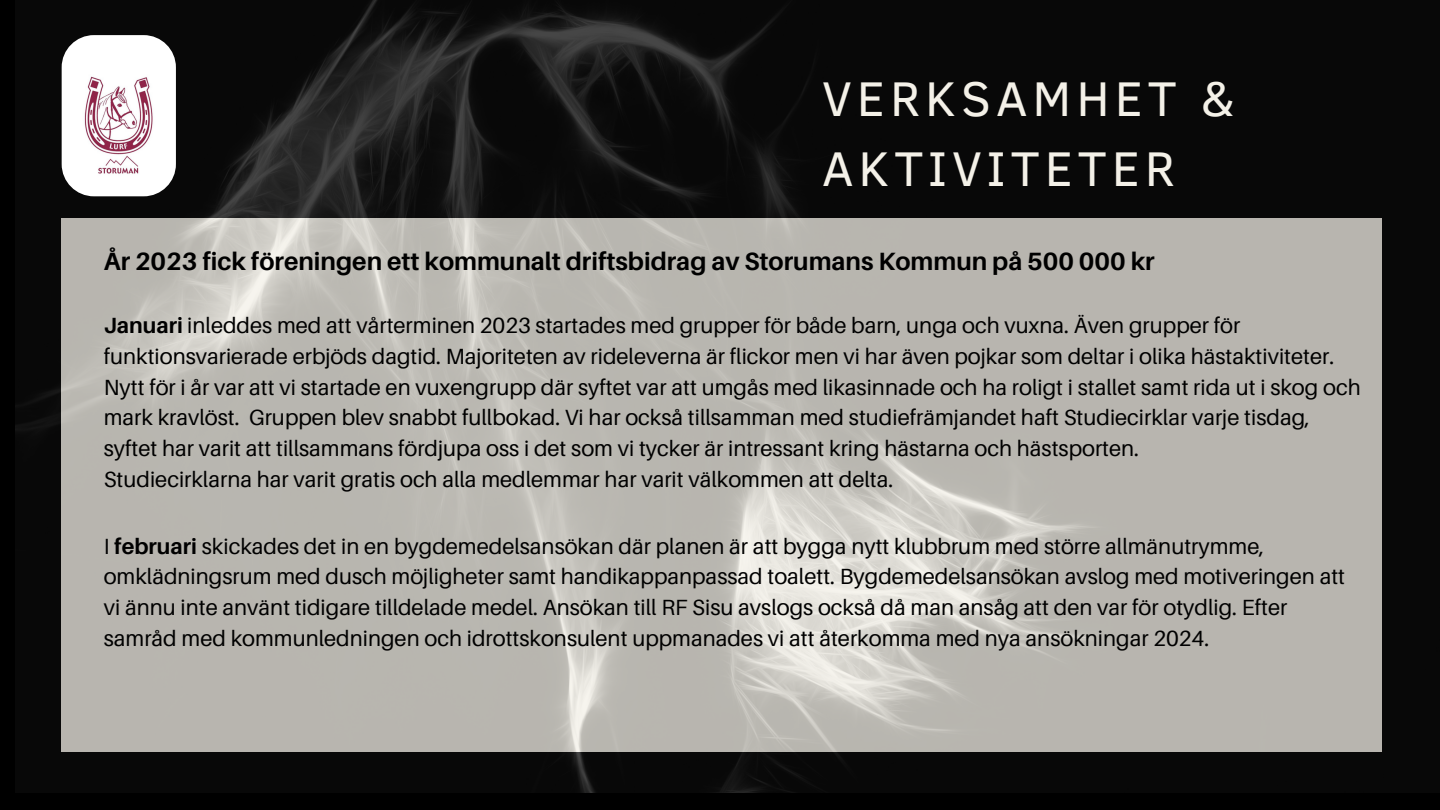
<style>
.page{position:relative;width:1440px;height:810px;background:#080808}
.page>*{position:absolute;margin:0;border:0;box-sizing:border-box;transform-origin:0 0}
.t1{font:50px/69.8px "Clear Sans";letter-spacing:.1em;color:#f4f1e8}
.t2{font:700 25px "Aileron";color:#000}
.t3{font:22px/30.8px "Aileron";color:#000}
.s1{font-weight:700}
</style>
<div class="page">
<img style="left:15px;top:0;width:1367px;height:793px">
<img style="left:62px;top:35px;width:114px;height:161px;border-radius:32px">
<h2 class="t1" style="left:822px;top:61px;width:414px">VERKSAMHET &amp;<br>AKTIVITETER</h2>
<p class="t2" style="left:104px;top:246px;width:1052px">År 2023 fick föreningen ett kommunalt driftsbidrag av Storumans Kommun på 500 000 kr</p>
<p class="t3" style="left:104px;top:310px;width:1258px"><span class="s1">Januari</span> inleddes med att vårterminen 2023 startades med grupper för både barn, unga och vuxna. Även grupper för funktionsvarierade erbjöds dagtid. Majoriteten av rideleverna är flickor men vi har även pojkar som deltar i olika hästaktiviteter.<br>Nytt för i år var att vi startade en vuxengrupp där syftet var att umgås med likasinnade och ha roligt i stallet samt rida ut i skog och mark kravlöst. Gruppen blev snabbt fullbokad. Vi har också tillsamman med studiefrämjandet haft Studiecirklar varje tisdag, syftet har varit att tillsammans fördjupa oss i det som vi tycker är intressant kring hästarna och hästsporten.</p>
<p class="t3" style="left:104px;top:463px;width:791px">Studiecirklarna har varit gratis och alla medlemmar har varit välkommen att delta.</p>
<p class="t3" style="left:104px;top:530px;width:1243px">I <span class="s1">februari</span> skickades det in en bygdemedelsansökan där planen är att bygga nytt klubbrum med större allmänutrymme, omklädningsrum med dusch möjligheter samt handikappanpassad toalett. Bygdemedelsansökan avslog med motiveringen att vi ännu inte använt tidigare tilldelade medel. Ansökan till RF Sisu avslogs också då man ansåg att den var för otydlig. Efter samråd med kommunledningen och idrottskonsulent uppmanades vi att återkomma med nya ansökningar 2024.</p>
</div>
